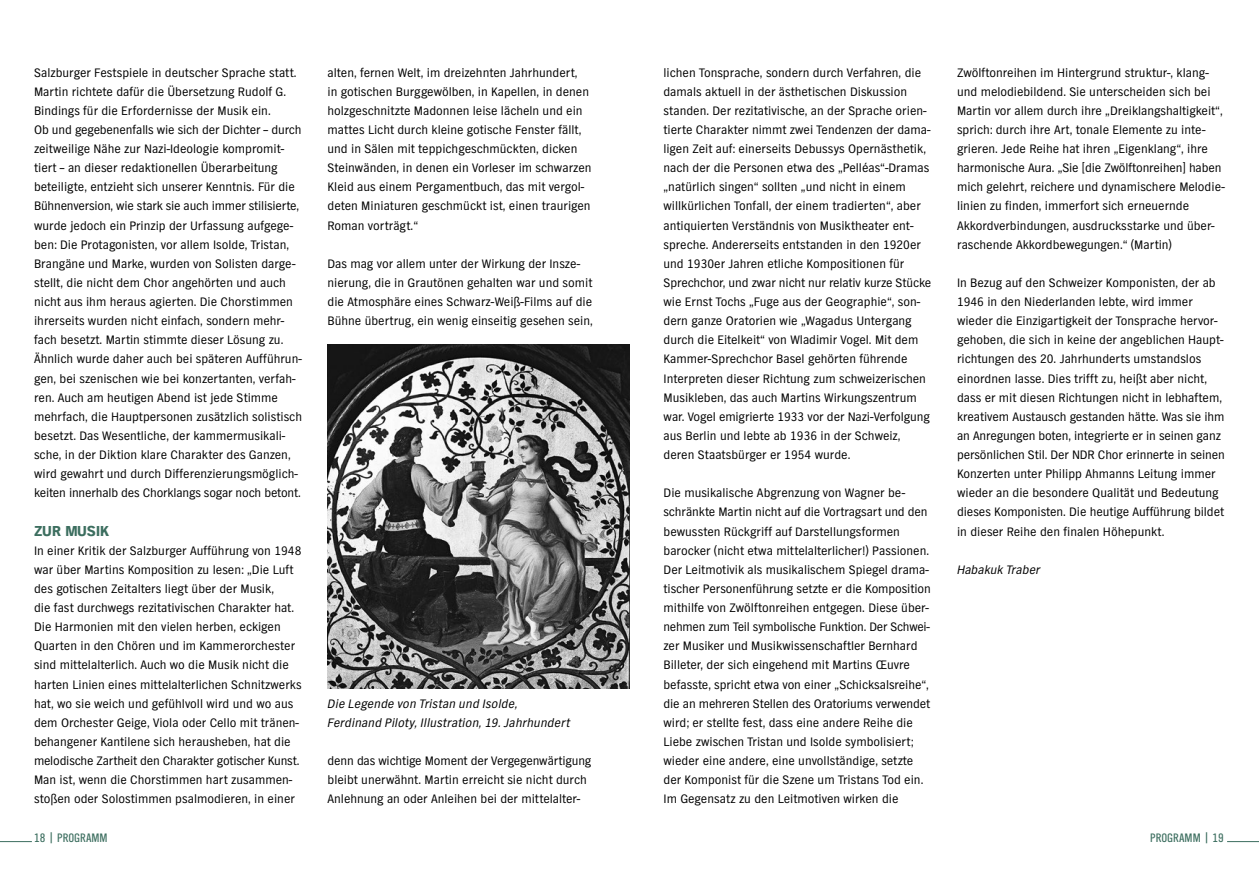
<style>
.page{position:relative;width:1259px;height:893px;background:#fff}
.page>*{position:absolute;margin:0;border:0;box-sizing:border-box;transform-origin:0 0}
.t1{font:900 15px "NDR Sans";color:#3c6e5f}
.t2{font:12.75px/19.2px "NDR Sans";color:#000}
.t3{font:italic 12.75px/19.2px "NDR Sans";letter-spacing:.01em;color:#000}
.t4{font:12.75px "NDR Sans Cond";color:#3c6e5f}
</style>
<div class="page">
<hr style="left:1227px;top:841px;width:32px;height:1px;background:#3c6e5f">
<hr style="left:0;top:841px;width:32px;height:1px;background:#3c6e5f">
<img style="left:327px;top:345px;width:302px;height:344px">
<p class="t2" style="left:34px;top:63px;width:269px">Salzburger Festspiele in deutscher Sprache statt.<br>Martin richtete dafür die Übersetzung Rudolf G.<br>Bindings für die Erfordernisse der Musik ein.<br>Ob und gegebenenfalls wie sich der Dichter – durch zeitweilige Nähe zur Nazi-Ideologie kompromit&shy;tiert – an dieser redaktionellen Überarbeitung beteiligte, entzieht sich unserer Kenntnis. Für die Bühnenversion, wie stark sie auch immer stilisierte, wurde jedoch ein Prinzip der Urfassung aufgege&shy;ben: Die Protagonisten, vor allem Isolde, Tristan, Brangäne und Marke, wurden von Solisten darge&shy;stellt, die nicht dem Chor angehörten und auch nicht aus ihm heraus agierten. Die Chorstimmen ihrerseits wurden nicht einfach, sondern mehr&shy;fach besetzt. Martin stimmte dieser Lösung zu.<br>Ähnlich wurde daher auch bei späteren Aufführun&shy;gen, bei szenischen wie bei konzertanten, verfah&shy;ren. Auch am heutigen Abend ist jede Stimme mehrfach, die Hauptpersonen zusätzlich solistisch besetzt. Das Wesentliche, der kammermusikali&shy;sche, in der Diktion klare Charakter des Ganzen, wird gewahrt und durch Differenzierungsmöglich&shy;keiten innerhalb des Chorklangs sogar noch betont.</p>
<p class="t1" style="left:34px;top:522px;width:76px">ZUR MUSIK</p>
<p class="t2" style="left:34px;top:541px;width:269px">In einer Kritik der Salzburger Aufführung von 1948 war über Martins Komposition zu lesen: „Die Luft des gotischen Zeitalters liegt über der Musik,<br>die fast durchwegs rezitativischen Charakter hat.<br>Die Harmonien mit den vielen herben, eckigen Quarten in den Chören und im Kammerorchester sind mittelalterlich. Auch wo die Musik nicht die harten Linien eines mittelalterlichen Schnitzwerks hat, wo sie weich und gefühlvoll wird und wo aus dem Orchester Geige, Viola oder Cello mit tränen&shy;behangener Kantilene sich herausheben, hat die melodische Zartheit den Charakter gotischer Kunst.<br>Man ist, wenn die Chorstimmen hart zusammen&shy;stoßen oder Solostimmen psalmodieren, in einer</p>
<p class="t2" style="left:327px;top:63px;width:265px">alten, fernen Welt, im dreizehnten Jahrhundert,<br>in gotischen Burggewölben, in Kapellen, in denen holzgeschnitzte Madonnen leise lächeln und ein mattes Licht durch kleine gotische Fenster fällt, und in Sälen mit teppichgeschmückten, dicken Steinwänden, in denen ein Vorleser im schwarzen Kleid aus einem Pergamentbuch, das mit vergol&shy;deten Miniaturen geschmückt ist, einen traurigen Roman vorträgt.“</p>
<p class="t2" style="left:327px;top:254px;width:267px">Das mag vor allem unter der Wirkung der Insze&shy;nierung, die in Grautönen gehalten war und somit die Atmosphäre eines Schwarz-Weiß-Films auf die Bühne übertrug, ein wenig einseitig gesehen sein,</p>
<p class="t3" style="left:327px;top:694px;width:244px">Die Legende von Tristan und Isolde,<br>Ferdinand Piloty, Illustration, 19. Jahrhundert</p>
<p class="t2" style="left:327px;top:751px;width:265px">denn das wichtige Moment der Vergegenwärtigung bleibt unerwähnt. Martin erreicht sie nicht durch<br>Anlehnung an oder Anleihen bei der mittelalter-</p>
<p class="t2" style="left:663px;top:63px;width:269px">lichen Tonsprache, sondern durch Verfahren, die damals aktuell in der ästhetischen Diskussion standen. Der rezitativische, an der Sprache orien&shy;tierte Charakter nimmt zwei Tendenzen der dama&shy;ligen Zeit auf: einerseits Debussys Opernästhetik, nach der die Personen etwa des „Pelléas“-Dramas „natürlich singen“ sollten „und nicht in einem willkürlichen Tonfall, der einem tradierten“, aber antiquierten Verständnis von Musiktheater ent&shy;spreche. Andererseits entstanden in den 1920er und 1930er Jahren etliche Kompositionen für Sprechchor, und zwar nicht nur relativ kurze Stücke wie Ernst Tochs „Fuge aus der Geographie“, son&shy;dern ganze Oratorien wie „Wagadus Untergang durch die Eitelkeit“ von Wladimir Vogel. Mit dem Kammer-Sprechchor Basel gehörten führende Interpreten dieser Richtung zum schweizerischen Musikleben, das auch Martins Wirkungszentrum war. Vogel emigrierte 1933 vor der Nazi-Verfolgung aus Berlin und lebte ab 1936 in der Schweiz, deren Staatsbürger er 1954 wurde.</p>
<p class="t2" style="left:663px;top:483px;width:269px">Die musikalische Abgrenzung von Wagner be-- schränkte Martin nicht auf die Vortragsart und den bewussten Rückgriff auf Darstellungsformen barocker (nicht etwa mittelalterlicher!) Passionen.<br>Der Leitmotivik als musikalischem Spiegel drama&shy;tischer Personenführung setzte er die Komposition mithilfe von Zwölftonreihen entgegen. Diese über&shy;nehmen zum Teil symbolische Funktion. Der Schwei&shy;zer Musiker und Musikwissenschaftler Bernhard Billeter, der sich eingehend mit Martins Œuvre befasste, spricht etwa von einer „Schicksalsreihe“, die an mehreren Stellen des Oratoriums verwendet wird; er stellte fest, dass eine andere Reihe die Liebe zwischen Tristan und Isolde symbolisiert; wieder eine andere, eine unvollständige, setzte der Komponist für die Szene um Tristans Tod ein.<br>Im Gegensatz zu den Leitmotiven wirken die</p>
<p class="t2" style="left:957px;top:63px;width:269px">Zwölftonreihen im Hintergrund struktur-, klang&shy;und melodiebildend. Sie unterscheiden sich bei Martin vor allem durch ihre „Dreiklangshaltigkeit“, sprich: durch ihre Art, tonale Elemente zu inte&shy;grieren. Jede Reihe hat ihren „Eigenklang“, ihre harmonische Aura. „Sie [die Zwölftonreihen] haben mich gelehrt, reichere und dynamischere Melodie&shy;linien zu finden, immerfort sich erneuernde Akkordverbindungen, ausdrucksstarke und über&shy;raschende Akkordbewegungen.“ (Martin)</p>
<p class="t2" style="left:957px;top:273px;width:269px">In Bezug auf den Schweizer Komponisten, der ab 1946 in den Niederlanden lebte, wird immer wieder die Einzigartigkeit der Tonsprache hervor&shy;gehoben, die sich in keine der angeblichen Haupt&shy;richtungen des 20. Jahrhunderts umstandslos einordnen lasse. Dies trifft zu, heißt aber nicht, dass er mit diesen Richtungen nicht in lebhaftem, kreativem Austausch gestanden hätte. Was sie ihm an Anregungen boten, integrierte er in seinen ganz persönlichen Stil. Der NDR Chor erinnerte in seinen Konzerten unter Philipp Ahmanns Leitung immer wieder an die besondere Qualität und Bedeutung dieses Komponisten. Die heutige Aufführung bildet in dieser Reihe den finalen Höhepunkt.</p>
<p class="t3" style="left:957px;top:560px;width:85px">Habakuk Traber</p>
<p class="t4" style="left:34px;top:831px;width:75px">18 | PROGRAMM</p>
<p class="t4" style="left:1150px;top:831px;width:75px">PROGRAMM | 19</p>
</div>
